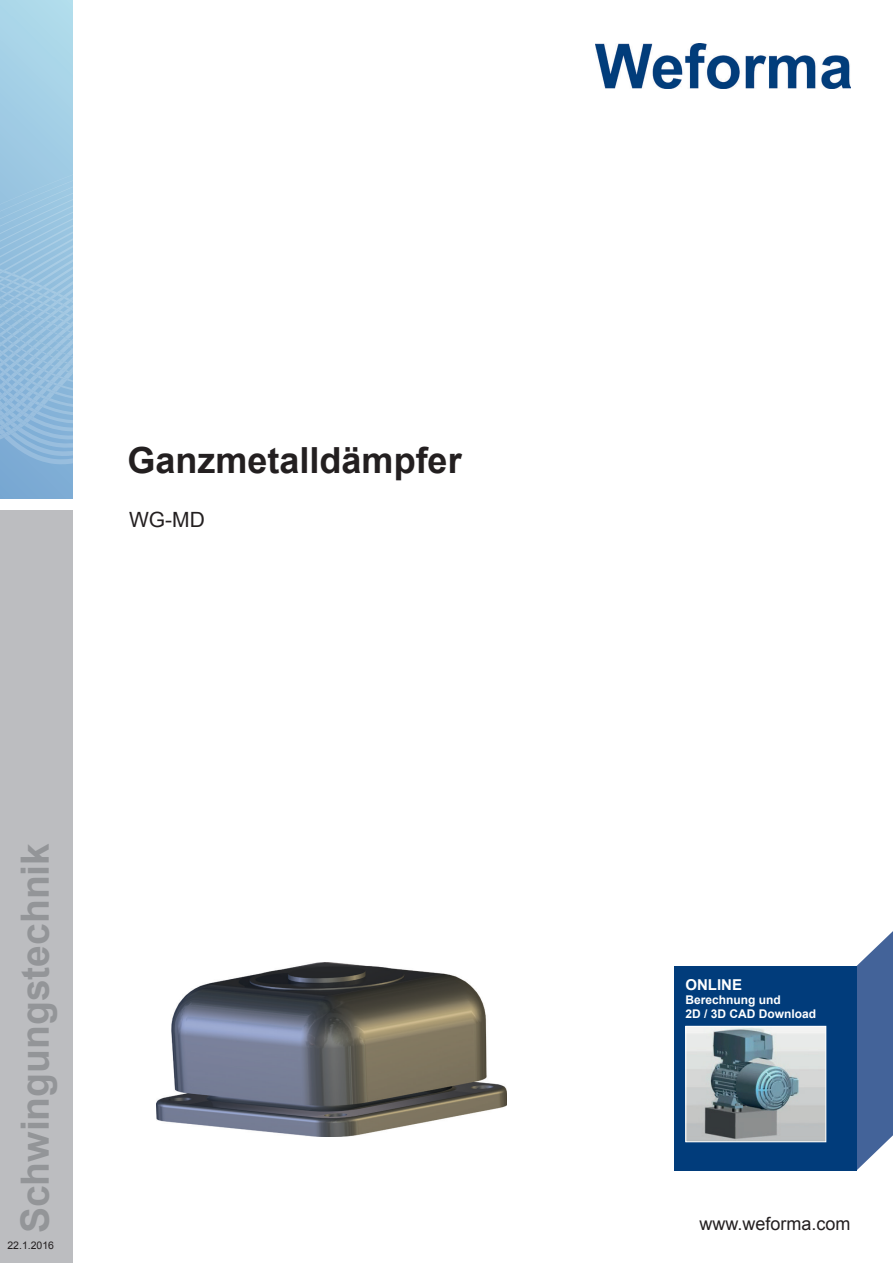
<style>
.page{position:relative;width:893px;height:1263px;background:#fff}
.page>*{position:absolute;margin:0;border:0;box-sizing:border-box;transform-origin:0 0}
.t1{font:700 39px "Arial";color:#939598}
.t2{font:700 36px "Arial";color:#231f20}
.t3{font:21px "Arial";color:#231f20}
.t4{font:18px "Arial";color:#231f20}
.t5{font:700 15px "Arial";color:#fff}
.t6{font:700 12px/14.4px "Arial";color:#fff}
.t7{font:10.5px "Arial";color:#231f20}
</style>
<div class="page">
<img style="left:595px;top:44px;width:255px;height:45px">
<svg style="left:0;top:0;width:72px;height:499px;background:#9ecbe3"></svg>
<svg style="left:0;top:107px;width:72px;height:360px;background:#96c0de"></svg>
<div style="left:0;top:510px;width:72px;height:753px;background:#bcbdc0"></div>
<svg style="left:856px;top:931px;width:37px;height:239px;background:#5c78a7"></svg>
<div style="left:674px;top:966px;width:182px;height:204px;background:#013c7b"></div>
<img style="left:687px;top:1028px;width:137px;height:112px">
<div style="left:685px;top:1026px;width:141px;height:116px;border:1px solid #fff"></div>
<img style="left:156px;top:962px;width:350px;height:174px">
<h2 class="t2" style="left:128px;top:436px;width:336px">Ganzmetalldämpfer</h2>
<h3 class="t3" style="left:129px;top:506px;width:77px">WG-MD</h3>
<h1 class="t1" style="left:9px;top:1233px;width:392px;rotate:-90deg">Schwingungstechnik</h1>
<p class="t7" style="left:7px;top:1239px;width:48px">22.1.2016</p>
<p class="t5" style="left:685px;top:974px;width:58px">ONLINE</p>
<p class="t6" style="left:685px;top:993px;width:132px">Berechnung und<br>2D / 3D CAD Download</p>
<h3 class="t4" style="left:699px;top:1211px;width:153px">www.weforma.com</h3>
</div>
